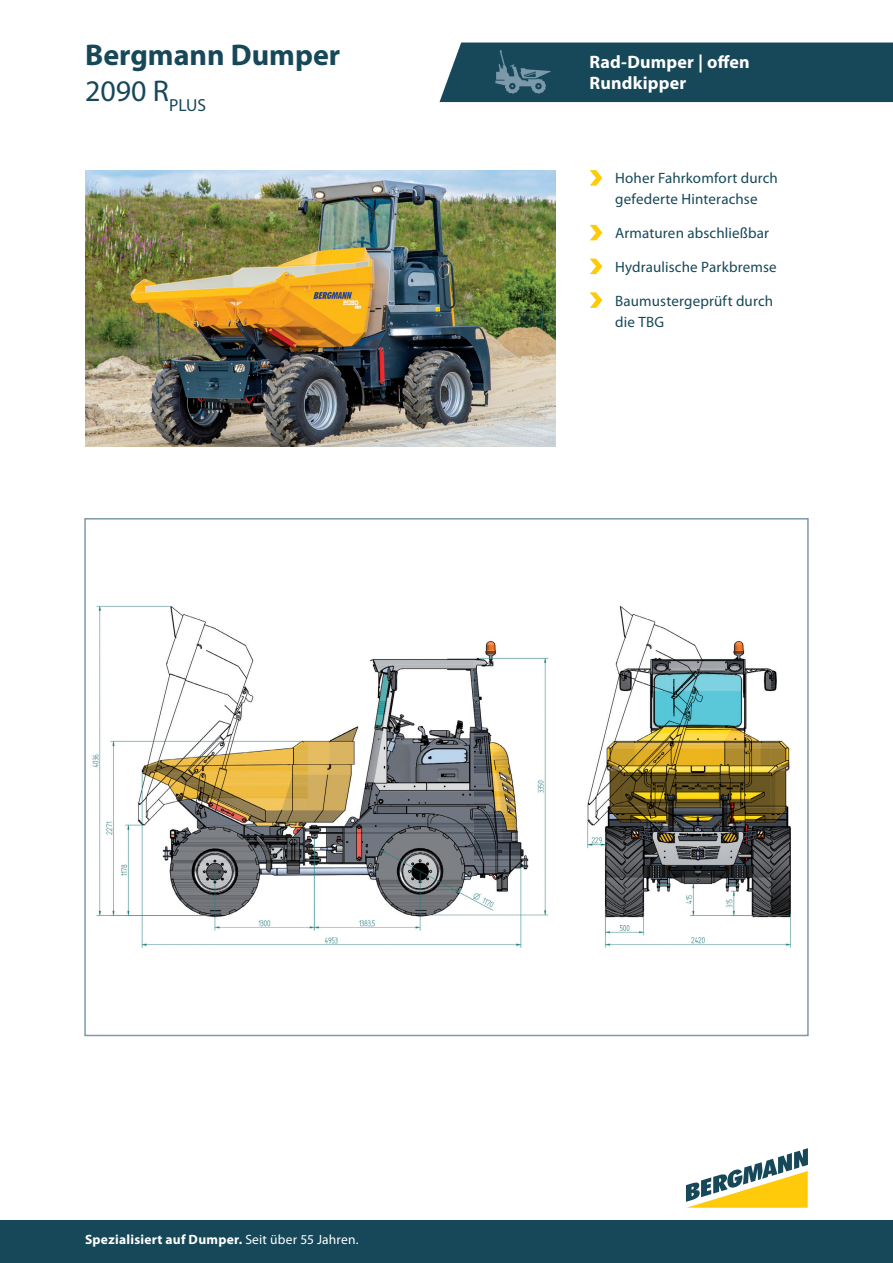
<style>
.page{position:relative;width:893px;height:1263px;background:#fff}
.page>*{position:absolute;margin:0;border:0;box-sizing:border-box;transform-origin:0 0}
.t1{font:700 30px/36px "Myriad Pro";color:#174859}
.t2{font:700 18px/21px "Myriad Pro";letter-spacing:.01em;color:#fff}
.t3{font:15px/21px "Myriad Pro";letter-spacing:.01em;color:#174859}
.t4{font:700 13.5px "Myriad Pro";letter-spacing:.02em;color:#fff}
.s1{font-weight:400}
</style>
<div class="page">
<img style="left:85px;top:170px;width:471px;height:277px">
<img style="left:92px;top:605px;width:699px;height:343px">
<div style="left:0;top:1220px;width:893px;height:43px;background:#174859"></div>
<svg style="left:686px;top:1148px;width:122px;height:60px"></svg>
<svg style="left:590px;top:170px;width:12px;height:16px"></svg>
<svg style="left:590px;top:225px;width:12px;height:15px"></svg>
<svg style="left:590px;top:259px;width:12px;height:15px"></svg>
<svg style="left:590px;top:292px;width:12px;height:16px"></svg>
<div style="left:439px;top:43px;width:454px;height:59px;background:#174859"></div>
<h1 class="t1" style="left:85px;top:36px;width:257px">Bergmann Dumper<br><span class="s1">2090 R</span><sub>PLUS</sub></h1>
<p class="t2" style="left:590px;top:51px;width:162px">Rad-Dumper | offen<br>Rundkipper</p>
<p class="t3" style="left:615px;top:168px;width:164px">Hoher Fahrkomfort durch gefederte Hinterachse</p>
<p class="t3" style="left:615px;top:222px;width:155px">Armaturen abschließbar</p>
<p class="t3" style="left:615px;top:256px;width:163px">Hydraulische Parkbremse</p>
<p class="t3" style="left:615px;top:290px;width:159px">Baumustergeprüft durch die TBG</p>
<p class="t4" style="left:85px;top:1231px;width:275px">Spezialisiert auf Dumper. <span class="s1">Seit über 55 Jahren.</span></p>
</div>
